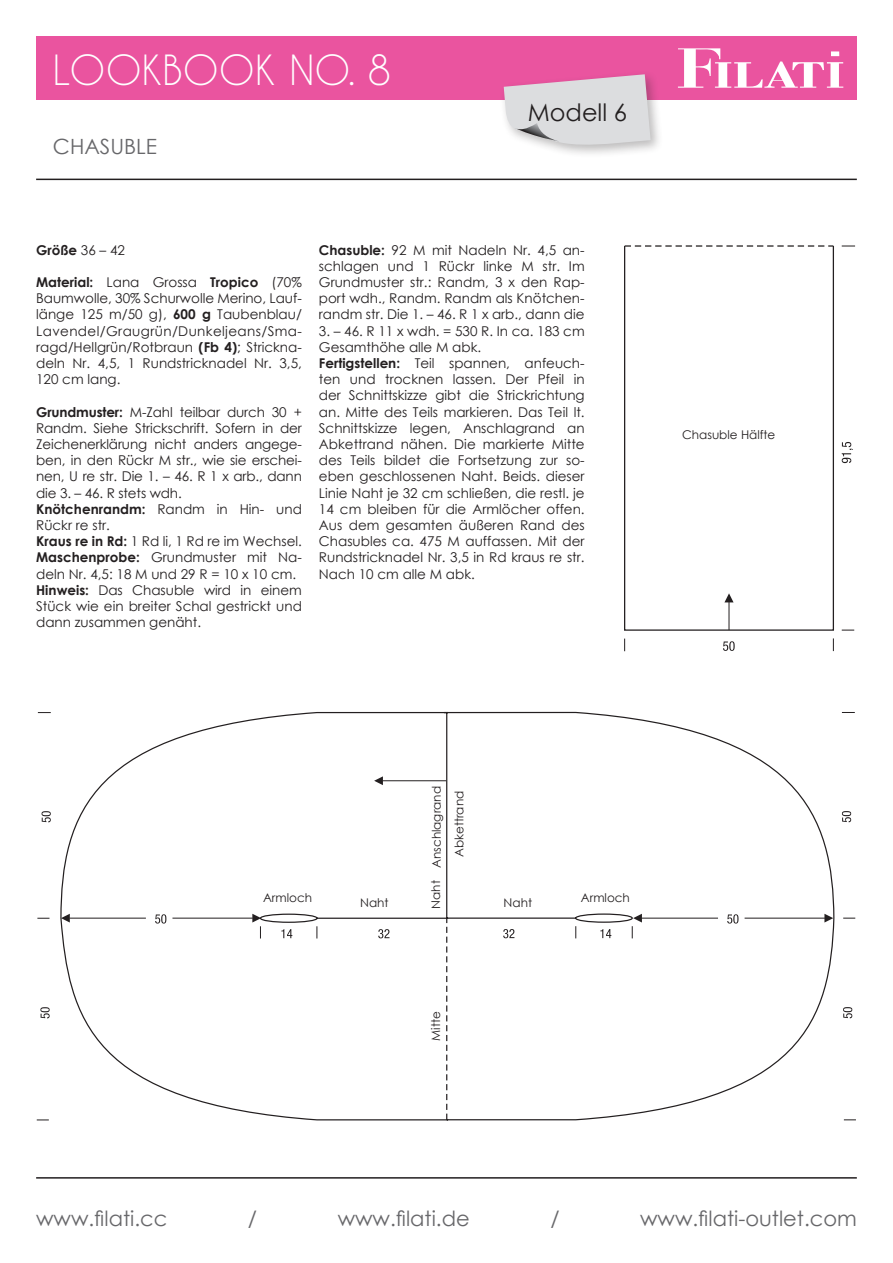
<style>
.page{position:relative;width:893px;height:1263px;background:#fff}
.page>*{position:absolute;margin:0;border:0;box-sizing:border-box;transform-origin:0 0}
.t1{font:39px "Caviar Dreams";color:#fff}
.t2{font:24px "Century Gothic";color:#231f20}
.t3{font:21px "Century Gothic";color:#67676a}
.t4{font:13.5px/16.2px "Century Gothic";color:#231f20;text-align:justify}
.t5{font:700 13.5px "Century Gothic";color:#231f20}
.t6{font:12px/22.6px "Century Gothic";color:#231f20;text-align:center}
.s1{font-weight:400}
.s2{font-weight:700}
</style>
<div class="page">
<hr style="left:36px;top:1177px;width:821px;height:1px;background:#231f20">
<hr style="left:36px;top:179px;width:821px;height:1px;background:#231f20">
<div style="left:36px;top:36px;width:821px;height:64px;background:#ea549f"></div>
<svg style="left:678px;top:48px;width:165px;height:40px"></svg>
<div style="left:499px;top:70px;width:165px;height:88px;background:#231f20;opacity:.3"></div>
<svg style="left:504px;top:74px;width:147px;height:76px;background:#dcced7"></svg>
<svg style="left:842px;top:630px;width:12px;height:1px"></svg>
<svg style="left:624px;top:639px;width:1px;height:12px"></svg>
<svg style="left:833px;top:638px;width:1px;height:13px"></svg>
<svg style="left:724px;top:593px;width:9px;height:36px"></svg>
<svg style="left:842px;top:246px;width:13px;height:1px"></svg>
<div style="left:624px;top:245px;width:210px;height:386px;border:1px solid #231f20"></div>
<svg style="left:723px;top:641px;width:12px;height:10px"></svg>
<svg style="left:842px;top:442px;width:11px;height:21px"></svg>
<svg style="left:625px;top:245px;width:208px;height:2px"></svg>
<svg style="left:844px;top:1119px;width:12px;height:1px"></svg>
<svg style="left:37px;top:1119px;width:12px;height:1px"></svg>
<svg style="left:843px;top:918px;width:12px;height:1px"></svg>
<svg style="left:37px;top:918px;width:12px;height:1px"></svg>
<svg style="left:842px;top:712px;width:13px;height:1px"></svg>
<svg style="left:38px;top:712px;width:13px;height:1px"></svg>
<svg style="left:843px;top:1007px;width:9px;height:11px"></svg>
<svg style="left:40px;top:1007px;width:10px;height:11px"></svg>
<svg style="left:842px;top:811px;width:9px;height:11px"></svg>
<svg style="left:42px;top:811px;width:9px;height:11px"></svg>
<svg style="left:60px;top:711px;width:775px;height:410px"></svg>
<svg style="left:433px;top:918px;width:14px;height:202px"></svg>
<div style="left:427px;top:784px;width:19px;height:86px;background:#fff"></div>
<div style="left:450px;top:784px;width:19px;height:80px;background:#fff"></div>
<div style="left:351px;top:898px;width:47px;height:18px;background:#fff"></div>
<div style="left:494px;top:898px;width:48px;height:18px;background:#fff"></div>
<div style="left:426px;top:1002px;width:19px;height:48px;background:#fff"></div>
<div style="left:252px;top:893px;width:71px;height:19px;background:#fff"></div>
<div style="left:570px;top:893px;width:71px;height:19px;background:#fff"></div>
<div style="left:426px;top:872px;width:19px;height:45px;background:#fff"></div>
<h1 class="t1" style="left:53px;top:47px;width:340px">LOOKBOOK NO. 8</h1>
<h3 class="t3" style="left:53px;top:131px;width:106px">CHASUBLE</h3>
<h2 class="t2" style="left:528px;top:96px;width:101px">Modell 6</h2>
<p class="t5" style="left:36px;top:239px;width:90px">Größe <span class="s1">36 – 42</span></p>
<p class="t4" style="left:36px;top:274px;width:267px"><span class="s2">Material:</span> Lana Grossa <span class="s2">Tropico</span> (70% Baumwolle, 30% Schurwolle Merino, Lauf&shy;länge 125 m/50 g), <span class="s2">600 g</span> Taubenblau/ Lavendel/Graugrün/Dunkeljeans/Sma&shy;ragd/Hellgrün/Rotbraun <span class="s2">(Fb 4)</span>; Strickna&shy;deln Nr. 4,5, 1 Rundstricknadel Nr. 3,5, 120 cm lang.</p>
<p class="t4" style="left:36px;top:403px;width:267px;text-align:left"><span class="s2">Grundmuster:</span> M-Zahl teilbar durch 30 + Randm. Siehe Strickschrift. Sofern in der Zeichenerklärung nicht anders angege&shy;ben, in den Rückr M str., wie sie erschei&shy;nen, U re str. Die 1. – 46. R 1 x arb., dann die 3. – 46. R stets wdh.<br><span class="s2">Knötchenrandm:</span> Randm in Hin- und Rückr re str.<br><span class="s2">Kraus re in Rd:</span> 1 Rd li, 1 Rd re im Wechsel.<br><span class="s2">Maschenprobe:</span> Grundmuster mit Na&shy;deln Nr. 4,5: 18 M und 29 R = 10 x 10 cm.<br><span class="s2">Hinweis:</span> Das Chasuble wird in einem Stück wie ein breiter Schal gestrickt und dann zusammen genäht.</p>
<p class="t4" style="left:319px;top:241px;width:267px"><span class="s2">Chasuble:</span> 92 M mit Nadeln Nr. 4,5 an&shy;schlagen und 1 Rückr linke M str. Im Grundmuster str.: Randm, 3 x den Rap&shy;port wdh., Randm. Randm als Knötchen&shy;randm str. Die 1. – 46. R 1 x arb., dann die</p>
<p class="t4" style="left:319px;top:322px;width:267px;text-align:left">3. – 46. R 11 x wdh. = 530 R. In ca. 183 cm Gesamthöhe alle M abk.<br><span class="s2">Fertigstellen:</span> Teil spannen, anfeuch&shy;ten und trocknen lassen. Der Pfeil in der Schnittskizze gibt die Strickrichtung an. Mitte des Teils markieren. Das Teil lt.<br>Schnittskizze legen, Anschlagrand an Abkettrand nähen. Die markierte Mitte des Teils bildet die Fortsetzung zur so&shy;eben geschlossenen Naht. Beids. dieser Linie Naht je 32 cm schließen, die restl. je 14 cm bleiben für die Armlöcher offen.<br>Aus dem gesamten äußeren Rand des Chasubles ca. 475 M auffassen. Mit der Rundstricknadel Nr. 3,5 in Rd kraus re str.<br>Nach 10 cm alle M abk.</p>
<p class="t6" style="left:682px;top:423px;width:95px">Chasuble Hälfte</p>
<p class="t6" style="left:425px;top:868px;width:83px;rotate:-90deg">Anschlagrand<br>Abkettrand</p>
<p class="t6" style="left:424px;top:909px;width:30px;rotate:-90deg">Naht</p>
<p class="t6" style="left:263px;top:886px;width:51px">Armloch</p>
<p class="t6" style="left:581px;top:886px;width:51px">Armloch</p>
<p class="t6" style="left:360px;top:891px;width:30px">Naht</p>
<p class="t6" style="left:504px;top:891px;width:30px">Naht</p>
<p class="t6" style="left:424px;top:1040px;width:31px;rotate:-90deg">Mitte</p>
<h3 class="t3" style="left:36px;top:1204px;width:133px">www.filati.cc</h3>
<h3 class="t3" style="left:248px;top:1204px;width:11px">/</h3>
<h3 class="t3" style="left:338px;top:1204px;width:134px">www.filati.de</h3>
<h3 class="t3" style="left:550px;top:1204px;width:11px">/</h3>
<h3 class="t3" style="left:640px;top:1204px;width:218px">www.filati-outlet.com</h3>
</div>
